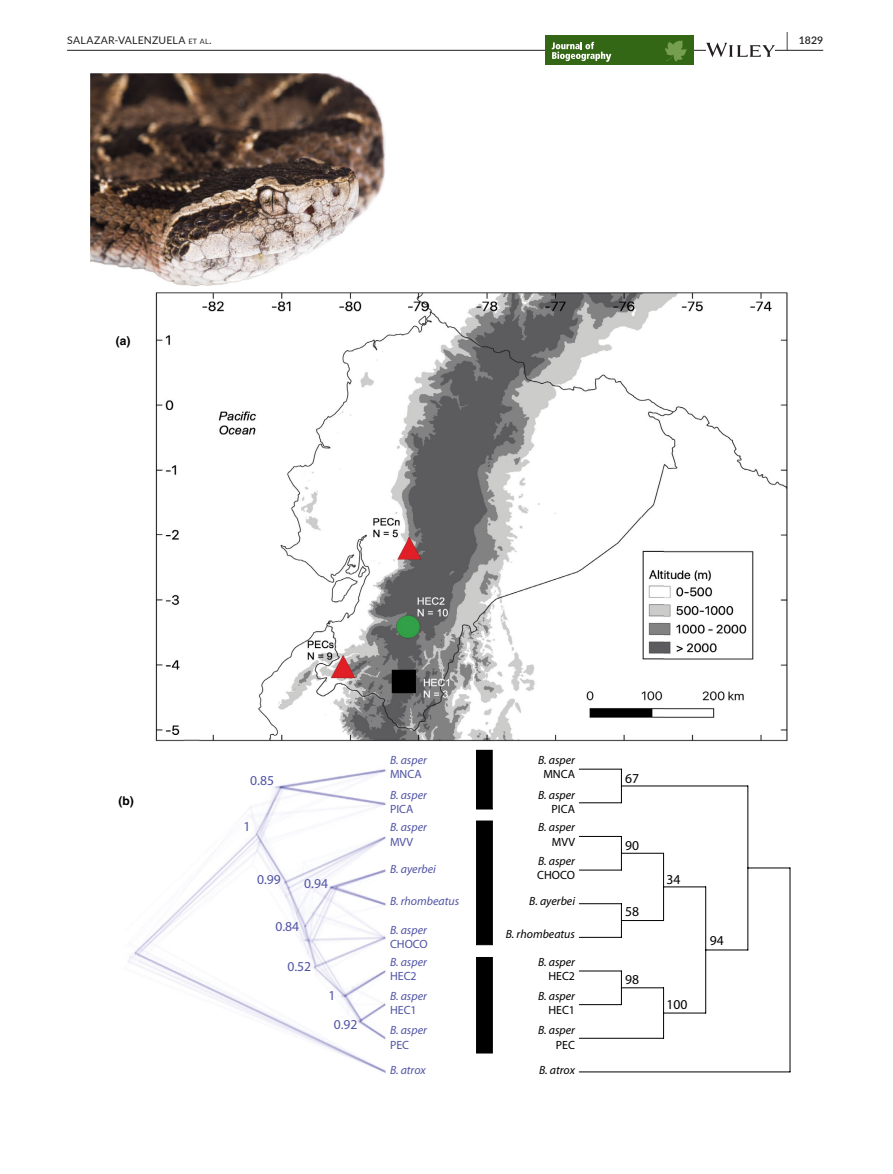
<style>
.page{position:relative;width:893px;height:1174px;background:#fff}
.page>*{position:absolute;margin:0;border:0;box-sizing:border-box;transform-origin:0 0}
.t1{font:600 19.5px "Lato";color:#231f20;scale:.48 1}
.t2{font:13.65px "Myriad Pro";color:#5054a4}
.t3{font:13.65px "Myriad Pro";color:#000}
.t4{font:italic 12px "Myriad Pro";color:#000}
.t5{font:italic 12px "Myriad Pro";color:#5054a4}
.t6{font:12px "Myriad Pro";color:#000}
.t7{font:12px "Myriad Pro";color:#5054a4}
.t8{font:700 12px "Helvetica";color:#000}
.t9{font:10.5px "Lato";letter-spacing:.02em;color:#231f20}
.t10{font:600 10.5px "Lato";color:#231f20}
.s1{font-size:7.35px}
</style>
<div class="page">
<hr style="left:67px;top:50px;width:756px;height:1px;background:#231f20">
<div style="left:660px;top:35px;width:34px;height:30px;background:#346715"></div>
<div style="left:545px;top:35px;width:114px;height:30px;background:#346715"></div>
<svg style="left:665px;top:41px;width:22px;height:21px"></svg>
<svg style="left:552px;top:42px;width:59px;height:20px"></svg>
<svg style="left:706px;top:43px;width:69px;height:14px"></svg>
<img style="left:90px;top:73px;width:701px;height:1000px">
<hr style="left:579px;top:768px;width:42px;height:1px;background:#000">
<hr style="left:621px;top:769px;width:1px;height:33px;background:#000">
<hr style="left:579px;top:802px;width:42px;height:1px;background:#000">
<hr style="left:579px;top:836px;width:42px;height:1px;background:#000">
<hr style="left:621px;top:836px;width:1px;height:34px;background:#000">
<hr style="left:579px;top:869px;width:42px;height:1px;background:#000">
<hr style="left:579px;top:903px;width:42px;height:1px;background:#000">
<hr style="left:621px;top:903px;width:1px;height:34px;background:#000">
<hr style="left:579px;top:937px;width:42px;height:1px;background:#000">
<hr style="left:621px;top:853px;width:43px;height:1px;background:#000">
<hr style="left:663px;top:853px;width:1px;height:67px;background:#000">
<hr style="left:621px;top:920px;width:43px;height:1px;background:#000">
<hr style="left:579px;top:970px;width:42px;height:1px;background:#000">
<hr style="left:621px;top:971px;width:1px;height:33px;background:#000">
<hr style="left:579px;top:1004px;width:42px;height:1px;background:#000">
<hr style="left:621px;top:987px;width:43px;height:1px;background:#000">
<hr style="left:663px;top:987px;width:1px;height:51px;background:#000">
<hr style="left:579px;top:1037px;width:85px;height:1px;background:#000">
<hr style="left:664px;top:886px;width:42px;height:1px;background:#000">
<hr style="left:705px;top:887px;width:1px;height:126px;background:#000">
<hr style="left:664px;top:1012px;width:42px;height:1px;background:#000">
<hr style="left:621px;top:785px;width:127px;height:1px;background:#000">
<hr style="left:747px;top:786px;width:1px;height:164px;background:#000">
<hr style="left:706px;top:949px;width:42px;height:1px;background:#000">
<hr style="left:748px;top:867px;width:42px;height:1px;background:#000">
<hr style="left:790px;top:868px;width:1px;height:204px;background:#000">
<hr style="left:579px;top:1071px;width:211px;height:1px;background:#000">
<svg style="left:476px;top:750px;width:17px;height:59px"></svg>
<div style="left:476px;top:820px;width:17px;height:125px;background:#000;border:1px solid #000"></div>
<div style="left:476px;top:957px;width:17px;height:96px;background:#000;border:1px solid #000"></div>
<h1 class="t1" style="left:786px;top:26px;width:7px">|</h1>
<p class="t9" style="left:67px;top:33px;width:146px">SALAZAR‐VALENZUELA <span class="s1">et al</span>.</p>
<p class="t10" style="left:799px;top:33px;width:26px">1829</p>
<p class="t8" style="left:116px;top:333px;width:16px">(a)</p>
<p class="t8" style="left:118px;top:793px;width:17px">(b)</p>
<p class="t2" style="left:250px;top:772px;width:25px">0.85</p>
<p class="t5" style="left:390px;top:752px;width:38px">B. asper</p>
<p class="t7" style="left:390px;top:766px;width:33px">MNCA</p>
<p class="t4" style="left:538px;top:752px;width:38px">B. asper</p>
<p class="t6" style="left:543px;top:766px;width:33px">MNCA</p>
<p class="t3" style="left:625px;top:769px;width:15px">67</p>
<p class="t5" style="left:390px;top:787px;width:38px">B. asper</p>
<p class="t7" style="left:390px;top:801px;width:25px">PICA</p>
<p class="t4" style="left:538px;top:787px;width:38px">B. asper</p>
<p class="t6" style="left:552px;top:801px;width:25px">PICA</p>
<p class="t2" style="left:243px;top:818px;width:8px">1</p>
<p class="t5" style="left:390px;top:819px;width:38px">B. asper</p>
<p class="t7" style="left:390px;top:834px;width:25px">MVV</p>
<p class="t4" style="left:538px;top:819px;width:38px">B. asper</p>
<p class="t6" style="left:552px;top:834px;width:25px">MVV</p>
<p class="t3" style="left:625px;top:836px;width:15px">90</p>
<p class="t2" style="left:257px;top:870px;width:25px">0.99</p>
<p class="t2" style="left:275px;top:917px;width:25px">0.84</p>
<p class="t2" style="left:304px;top:874px;width:25px">0.94</p>
<p class="t5" style="left:390px;top:861px;width:47px">B. ayerbei</p>
<p class="t5" style="left:390px;top:894px;width:71px">B. rhombeatus</p>
<p class="t5" style="left:390px;top:922px;width:38px">B. asper</p>
<p class="t7" style="left:390px;top:936px;width:39px">CHOCO</p>
<p class="t4" style="left:538px;top:853px;width:38px">B. asper</p>
<p class="t6" style="left:537px;top:867px;width:39px">CHOCO</p>
<p class="t4" style="left:529px;top:894px;width:47px">B. ayerbei</p>
<p class="t4" style="left:506px;top:926px;width:71px">B. rhombeatus</p>
<p class="t3" style="left:625px;top:903px;width:15px">58</p>
<p class="t3" style="left:666px;top:870px;width:15px">34</p>
<p class="t3" style="left:710px;top:931px;width:15px">94</p>
<p class="t2" style="left:287px;top:957px;width:25px">0.52</p>
<p class="t5" style="left:390px;top:954px;width:38px">B. asper</p>
<p class="t7" style="left:390px;top:969px;width:28px">HEC2</p>
<p class="t4" style="left:538px;top:954px;width:38px">B. asper</p>
<p class="t6" style="left:548px;top:969px;width:28px">HEC2</p>
<p class="t3" style="left:625px;top:971px;width:15px">98</p>
<p class="t2" style="left:329px;top:987px;width:8px">1</p>
<p class="t5" style="left:390px;top:988px;width:38px">B. asper</p>
<p class="t7" style="left:390px;top:1003px;width:28px">HEC1</p>
<p class="t4" style="left:538px;top:988px;width:38px">B. asper</p>
<p class="t6" style="left:548px;top:1003px;width:28px">HEC1</p>
<p class="t3" style="left:666px;top:996px;width:22px">100</p>
<p class="t2" style="left:334px;top:1016px;width:25px">0.92</p>
<p class="t5" style="left:390px;top:1022px;width:38px">B. asper</p>
<p class="t7" style="left:390px;top:1037px;width:21px">PEC</p>
<p class="t5" style="left:390px;top:1062px;width:37px">B. atrox</p>
<p class="t4" style="left:539px;top:1062px;width:37px">B. atrox</p>
<p class="t4" style="left:538px;top:1022px;width:38px">B. asper</p>
<p class="t6" style="left:556px;top:1037px;width:21px">PEC</p>
</div>
